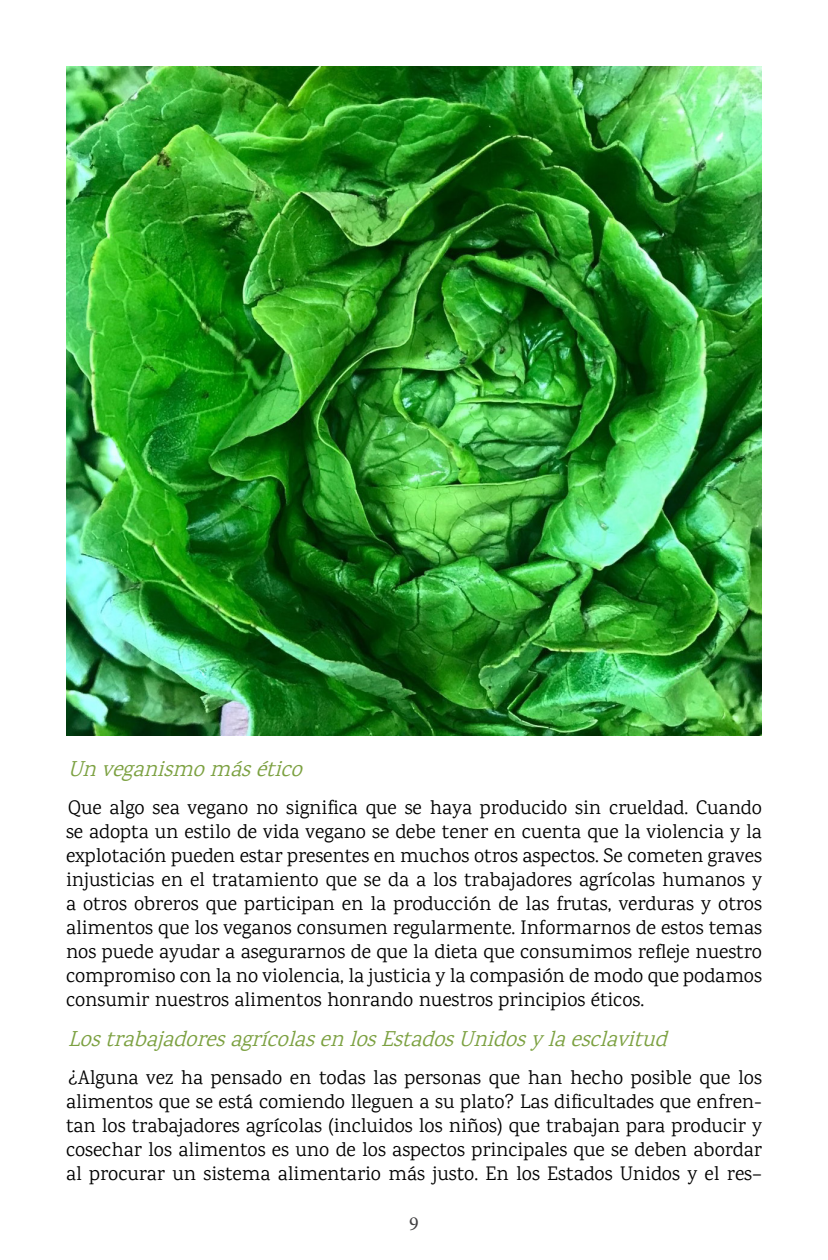
<style>
.page{position:relative;width:828px;height:1260px;background:#fff}
.page>*{position:absolute;margin:0;border:0;box-sizing:border-box;transform-origin:0 0}
.t1{font:italic 22px "Karma";color:#7ca141}
.t2{font:20px/24px "Karma";color:#000;text-align:justify}
.t3{font:20px "Minion Pro";color:#414042}
</style>
<div class="page">
<img style="left:66px;top:66px;width:696px;height:670px">
<p class="t1" style="left:68px;top:755px;width:244px">Unveganismomásético</p>
<p class="t2" style="left:66px;top:795px;width:698px">Que algo sea vegano no significa que se haya producido sin crueldad. Cuando se adopta un estilo de vida vegano se debe tener en cuenta que la violencia y la explotación pueden estar presentes en muchos otros aspectos. Se cometen graves injusticias en el tratamiento que se da a los trabajadores agrícolas humanos y a otros obreros que participan en la producción de las frutas, verduras y otros alimentos que los veganos consumen regularmente. Informarnos de estos temas nos puede ayudar a asegurarnos de que la dieta que consumimos refleje nuestro compromiso con la no violencia, la justicia y la compasión de modo que podamos consumir nuestros alimentos honrando nuestros principios éticos.</p>
<p class="t1" style="left:68px;top:1025px;width:609px">LostrabajadoresagrícolasenlosEstadosUnidosylaesclavitud</p>
<p class="t2" style="left:66px;top:1065px;width:698px">¿Alguna vez ha pensado en todas las personas que han hecho posible que los alimentos que se está comiendo lleguen a su plato? Las dificultades que enfren&shy;tan los trabajadores agrícolas (incluidos los niños) que trabajan para producir y cosechar los alimentos es uno de los aspectos principales que se deben abordar al procurar un sistema alimentario más justo. En los Estados Unidos y el res–</p>
<p class="t3" style="left:409px;top:1210px;width:11px">9</p>
</div>
